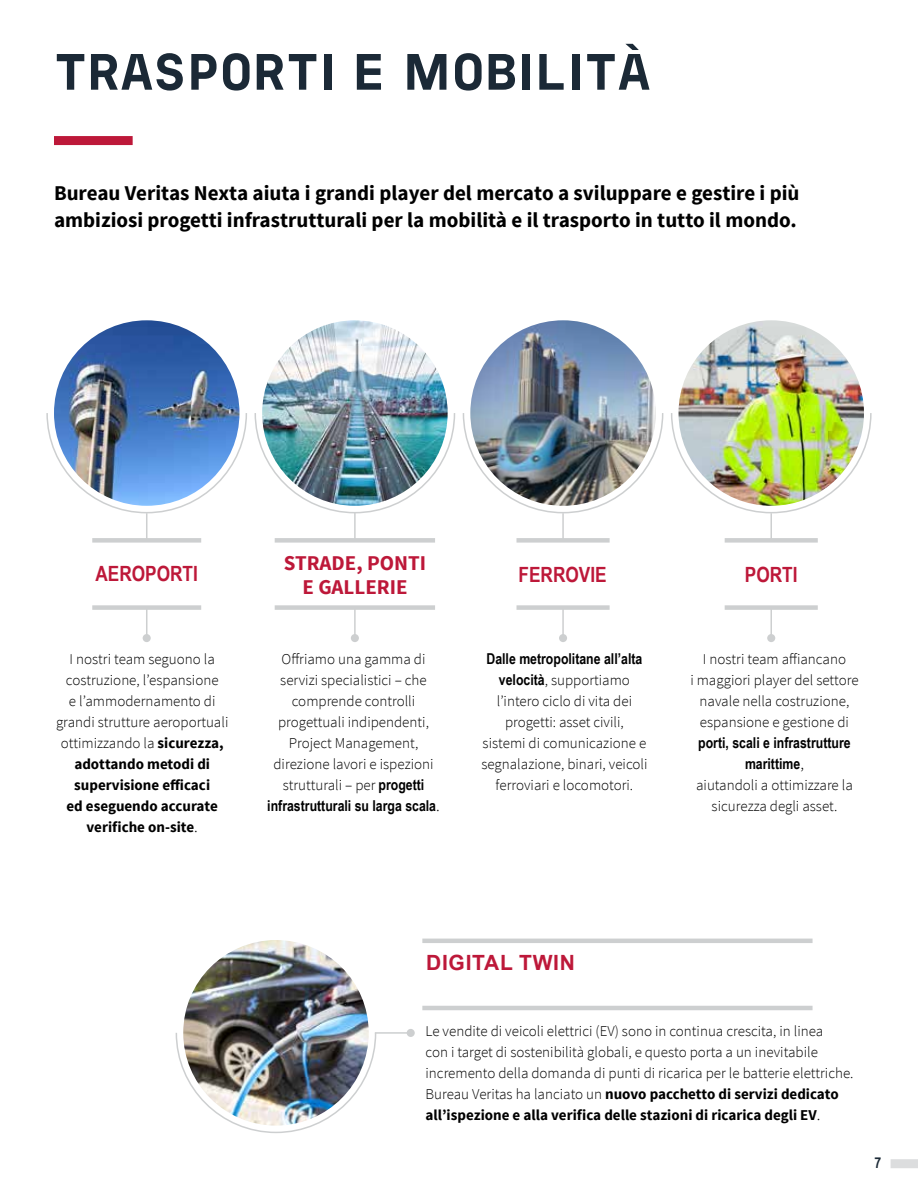
<style>
.page{position:relative;width:918px;height:1188px;background:#fff}
.page>*{position:absolute;margin:0;border:0;box-sizing:border-box;transform-origin:0 0}
.t1{font:700 condensed 51px "Bureau Veritas";color:#1b2936}
.t2{font:700 21px/27px "Source Sans Pro";color:#000}
.t3{font:700 21px "Arial Narrow";color:#bd1839}
.t4{font:700 21px/24px "Source Sans Pro";color:#bd1839;text-align:center}
.t5{font:700 21px "Arial";letter-spacing:.035em;color:#bd1839}
.t6{font:300 15px/21px "Source Sans Pro";color:#000;text-align:center}
.t7{font:700 15px/21px "Arial Narrow";color:#000;text-align:center}
.t8{font:700 15px "Arial Narrow";color:#1b2936}
.s1{font-weight:700}
.s2{font-size:16.5px}
.s3{font-family:"Arial Narrow";font-weight:700}
.s4{font-family:"Source Sans Pro";font-weight:300;font-size:16.5px}
</style>
<div class="page">
<div style="left:54px;top:136px;width:79px;height:9px;background:#bd1839"></div>
<div style="left:891px;top:1159px;width:27px;height:9px;background:#dcddde"></div>
<img style="left:54px;top:320px;width:185px;height:186px;border-radius:93px">
<img style="left:262px;top:320px;width:186px;height:186px;border-radius:93px">
<img style="left:470px;top:320px;width:186px;height:186px;border-radius:93px">
<img style="left:679px;top:320px;width:185px;height:186px;border-radius:93px">
<img style="left:254px;top:412px;width:202px;height:102px">
<img style="left:462px;top:412px;width:202px;height:102px">
<img style="left:671px;top:412px;width:201px;height:102px">
<img style="left:46px;top:412px;width:201px;height:130px">
<hr style="left:146px;top:607px;width:1px;height:31px;background:#cdcfd0">
<hr style="left:354px;top:608px;width:2px;height:30px;background:#cdcfd0">
<hr style="left:562px;top:513px;width:2px;height:27px;background:#cdcfd0">
<hr style="left:562px;top:607px;width:2px;height:31px;background:#cdcfd0">
<hr style="left:770px;top:513px;width:2px;height:27px;background:#cdcfd0">
<hr style="left:770px;top:608px;width:2px;height:30px;background:#cdcfd0">
<hr style="left:354px;top:513px;width:2px;height:28px;background:#cdcfd0">
<div style="left:92px;top:538px;width:109px;height:5px;background:#cdcfd0"></div>
<div style="left:517px;top:605px;width:93px;height:5px;background:#cdcfd0"></div>
<div style="left:725px;top:605px;width:93px;height:5px;background:#cdcfd0"></div>
<div style="left:275px;top:605px;width:160px;height:5px;background:#cdcfd0"></div>
<div style="left:92px;top:605px;width:109px;height:5px;background:#cdcfd0"></div>
<div style="left:275px;top:538px;width:160px;height:5px;background:#cdcfd0"></div>
<div style="left:517px;top:538px;width:93px;height:5px;background:#cdcfd0"></div>
<div style="left:725px;top:538px;width:93px;height:5px;background:#cdcfd0"></div>
<div style="left:143px;top:634px;width:8px;height:8px;background:#cdcfd0;border-radius:50%"></div>
<div style="left:351px;top:634px;width:8px;height:8px;background:#cdcfd0;border-radius:50%"></div>
<div style="left:559px;top:634px;width:8px;height:8px;background:#cdcfd0;border-radius:50%"></div>
<div style="left:767px;top:634px;width:8px;height:8px;background:#cdcfd0;border-radius:50%"></div>
<img style="left:183px;top:940px;width:186px;height:186px;border-radius:93px">
<img style="left:175px;top:1031px;width:202px;height:102px">
<hr style="left:422px;top:1006px;width:391px;height:4px;background:#cdcfd0">
<hr style="left:422px;top:939px;width:391px;height:4px;background:#cdcfd0">
<hr style="left:375px;top:1032px;width:36px;height:2px;background:#cdcfd0">
<div style="left:407px;top:1029px;width:8px;height:8px;background:#cdcfd0;border-radius:50%"></div>
<h1 class="t1" style="left:54px;top:41px;width:598px">TRASPORTI E MOBILITÀ</h1>
<h2 class="t2" style="left:54px;top:180px;width:747px">Bureau Veritas Nexta aiuta i grandi player del mercato a sviluppare e gestire i più ambiziosi progetti infrastrutturali per la mobilità e il trasporto in tutto il mondo.</h2>
<h2 class="t3" style="left:96px;top:558px;width:104px">AEROPORTI</h2>
<p class="t6" style="left:56px;top:649px;width:174px">I nostri team seguono la costruzione, l’espansione<br>e l’ammodernamento di grandi strutture aeroportuali ottimizzando la <span class="s1">sicurezza, adottando metodi di supervisione efficaci<br>ed eseguendo accurate verifiche on-site</span><span class="s2">.</span></p>
<h2 class="t4" style="left:284px;top:552px;width:144px">STRADE, PONTI<br>E GALLERIE</h2>
<p class="t6" style="left:273px;top:649px;width:162px">Offriamo una gamma di servizi specialistici – che comprende controlli progettuali indipendenti,<br>Project Management, direzione lavori e ispezioni strutturali – per <span class="s3">progetti</span></p>
<p class="t7" style="left:267px;top:795px;width:174px">infrastrutturali su larga scala<span class="s4">.</span></p>
<h2 class="t3" style="left:519px;top:558px;width:90px">FERROVIE</h2>
<p class="t7" style="left:487px;top:648px;width:157px">Dalle metropolitane all’alta</p>
<p class="t6" style="left:481px;top:670px;width:168px"><span class="s3">velocità</span>, supportiamo l’intero ciclo di vita dei progetti: asset civili,<br>sistemi di comunicazione e segnalazione, binari, veicoli ferroviari e locomotori.</p>
<h2 class="t3" style="left:745px;top:558px;width:54px">PORTI</h2>
<p class="t6" style="left:690px;top:649px;width:170px">I nostri team affiancano<br>i maggiori player del settore navale nella costruzione, espansione e gestione di</p>
<p class="t7" style="left:698px;top:732px;width:154px">porti, scali e infrastrutture marittime<span class="s4">,</span></p>
<p class="t6" style="left:696px;top:775px;width:158px">aiutandoli a ottimizzare la sicurezza degli asset.</p>
<h2 class="t5" style="left:426px;top:947px;width:150px">DIGITAL TWIN</h2>
<p class="t6" style="left:426px;top:1020px;width:430px;text-align:left">Le vendite di veicoli elettrici (EV) sono in continua crescita, in linea<br>con i target di sostenibilità globali, e questo porta a un inevitabile incremento della domanda di punti di ricarica per le batterie elettriche.<br>Bureau Veritas ha lanciato un <span class="s1">nuovo pacchetto di servizi dedicato all’ispezione e alla verifica delle stazioni di ricarica degli EV</span><span class="s2">.</span></p>
<p class="t8" style="left:874px;top:1151px;width:8px">7</p>
</div>
